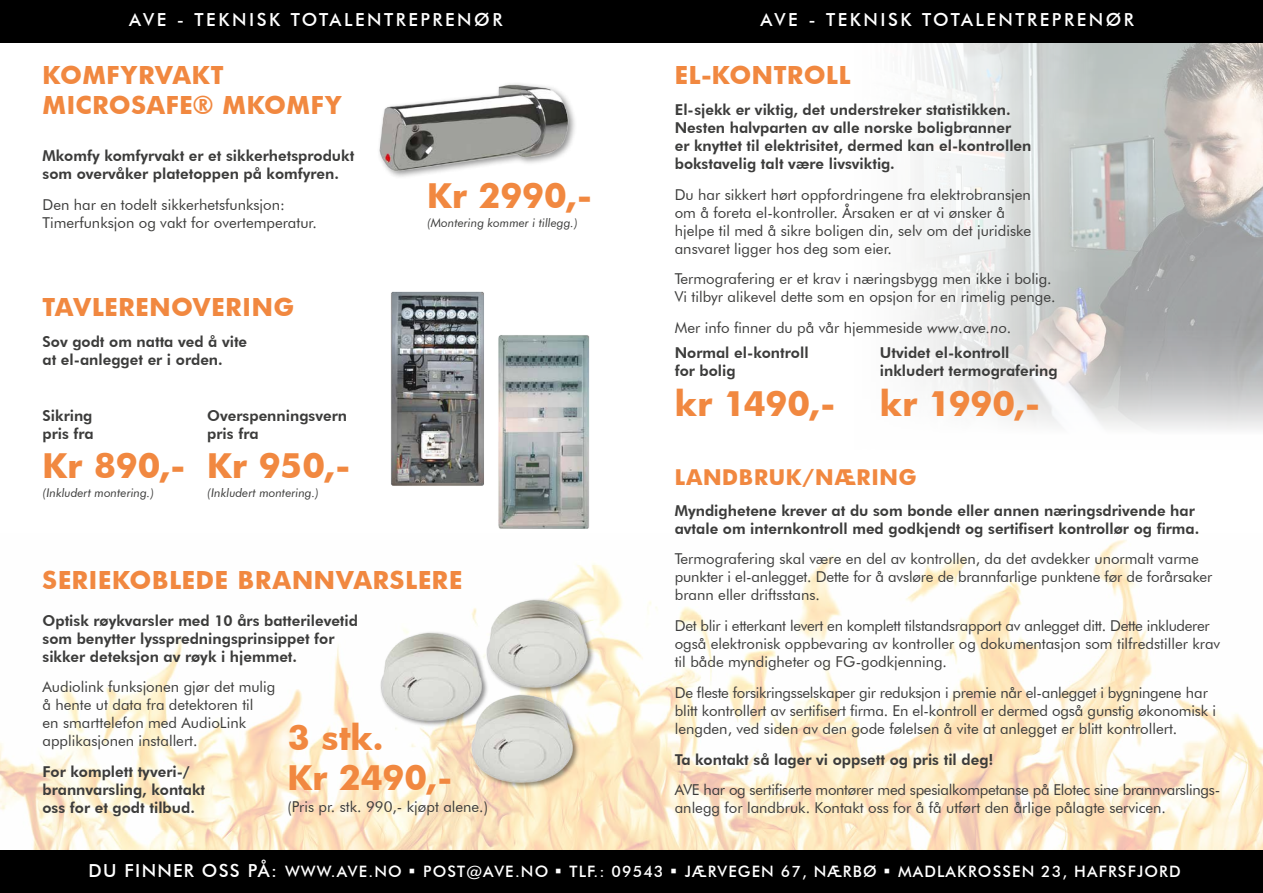
<style>
.page{position:relative;width:1263px;height:893px;background:#fff}
.page>*{position:absolute;margin:0;border:0;box-sizing:border-box;transform-origin:0 0}
.t1{font:700 33px/39.6px "Futura";letter-spacing:-.015em;color:#f18840}
.t2{font:700 24px/30px "Futura";letter-spacing:.03em;color:#f18840}
.t3{font:700 21px "Futura";letter-spacing:.035em;color:#f18840}
.t4{font:500 18px "Futura BT";letter-spacing:.14em;color:#fff}
.t5{font:500 15.75px "Futura BT";letter-spacing:.07em;color:#fff}
.t6{font:15px/18px "Futura BT";color:#3c3c3b}
.t7{font:800 15px/18px "Futura BT";color:#3c3c3b}
.t8{font:15px/18px "Futura BT";letter-spacing:-.02em;color:#3c3c3b}
.t9{font:italic 12px "Futura BT";color:#3c3c3b}
.s1{font-style:italic}
.s2{font-size:18px}
.s3{font-family:"Minion Pro";font-weight:700}
</style>
<div class="page">
<img style="left:914px;top:43px;width:349px;height:265px">
<svg style="left:914px;top:308px;width:349px;height:122px"></svg>
<img style="left:0;top:540px;width:1263px;height:310px">
<div style="left:0;top:850px;width:1263px;height:43px;background:#000"></div>
<div style="left:0;top:0;width:1263px;height:43px;background:#000"></div>
<img style="left:379px;top:84px;width:196px;height:93px">
<img style="left:471px;top:594px;width:133px;height:98px">
<img style="left:365px;top:627px;width:133px;height:98px">
<div style="left:470px;top:693px;width:110px;height:96px;background:#000;opacity:.45"></div>
<img style="left:455px;top:689px;width:133px;height:98px">
<img style="left:391px;top:291px;width:93px;height:195px">
<img style="left:498px;top:335px;width:92px;height:194px">
<p class="t4" style="left:129px;top:9px;width:375px">AVE - TEKNISK TOTALENTREPRENØR</p>
<p class="t4" style="left:760px;top:9px;width:375px">AVE - TEKNISK TOTALENTREPRENØR</p>
<h2 class="t2" style="left:43px;top:59px;width:301px">KOMFYRVAKT<br>MICROSAFE® MKOMFY</h2>
<h2 class="t2" style="left:675px;top:59px;width:177px">EL-KONTROLL</h2>
<p class="t7" style="left:675px;top:100px;width:358px">El-sjekk er viktig, det understreker statistikken.<br>Nesten halvparten av alle norske boligbranner<br>er knyttet til elektrisitet, dermed kan el-kontrollen bokstavelig talt være livsviktig.</p>
<p class="t6" style="left:675px;top:185px;width:358px">Du har sikkert hørt oppfordringene fra elektrobransjen om å foreta el-kontroller. Årsaken er at vi ønsker å hjelpe til med å sikre boligen din, selv om det juridiske ansvaret ligger hos deg som eier.</p>
<p class="t6" style="left:675px;top:270px;width:382px">Termografering er et krav i næringsbygg men ikke i bolig.<br>Vi tilbyr alikevel dette som en opsjon for en rimelig penge.</p>
<p class="t6" style="left:675px;top:319px;width:338px">Mer info finner du på vår hjemmeside <span class="s1">www.ave.no</span>.</p>
<p class="t7" style="left:43px;top:147px;width:313px">Mkomfy komfyrvakt er et sikkerhetsprodukt som overvåker platetoppen på komfyren.</p>
<p class="t6" style="left:43px;top:196px;width:276px">Den har en todelt sikkerhetsfunksjon:<br>Timerfunksjon og vakt for overtemperatur.</p>
<h1 class="t1" style="left:427px;top:175px;width:165px">Kr 2990,-</h1>
<p class="t9" style="left:427px;top:215px;width:152px">(Montering kommer i tillegg.)</p>
<h2 class="t2" style="left:43px;top:291px;width:253px">TAVLERENOVERING</h2>
<p class="t7" style="left:43px;top:332px;width:206px">Sov godt om natta ved å vite at el-anlegget er i orden.</p>
<p class="t7" style="left:675px;top:343px;width:135px">Normal el-kontroll for bolig</p>
<h1 class="t1" style="left:675px;top:382px;width:161px">kr 1490,-</h1>
<p class="t7" style="left:880px;top:343px;width:179px">Utvidet el-kontroll inkludert termografering</p>
<h1 class="t1" style="left:880px;top:382px;width:161px">kr 1990,-</h1>
<p class="t7" style="left:43px;top:406px;width:53px">Sikring pris fra</p>
<h1 class="t1" style="left:43px;top:445px;width:144px">Kr 890,-</h1>
<p class="t9" style="left:43px;top:485px;width:113px">(Inkludert montering.)</p>
<p class="t7" style="left:207px;top:406px;width:141px">Overspenningsvern pris fra</p>
<h1 class="t1" style="left:207px;top:445px;width:143px">Kr 950,-</h1>
<p class="t9" style="left:207px;top:485px;width:113px">(Inkludert montering.)</p>
<h3 class="t3" style="left:675px;top:462px;width:243px">LANDBRUK/NÆRING</h3>
<p class="t7" style="left:675px;top:501px;width:526px">Myndighetene krever at du som bonde eller annen næringsdrivende har avtale om internkontroll med godkjendt og sertifisert kontrollør og firma.</p>
<p class="t6" style="left:675px;top:550px;width:539px">Termografering skal være en del av kontrollen, da det avdekker unormalt varme punkter i el-anlegget. Dette for å avsløre de brannfarlige punktene før de forårsaker brann eller driftsstans.</p>
<p class="t6" style="left:675px;top:617px;width:547px">Det blir i etterkant levert en komplett tilstandsrapport av anlegget ditt. Dette inkluderer også elektronisk oppbevaring av kontroller og dokumentasjon som tilfredstiller krav til både myndigheter og FG-godkjenning.</p>
<p class="t6" style="left:675px;top:683px;width:543px">De fleste forsikringsselskaper gir reduksjon i premie når el-anlegget i bygningene har blitt kontrollert av sertifisert firma. En el-kontroll er dermed også gunstig økonomisk i lengden, ved siden av den gode følelsen å vite at anlegget er blitt kontrollert.</p>
<p class="t7" style="left:675px;top:750px;width:320px">Ta kontakt så lager vi oppsett og pris til deg!</p>
<p class="t8" style="left:675px;top:781px;width:547px">AVE har og sertifiserte montører med spesialkompetanse på Elotec sine brannvarslings&shy;anlegg for landbruk. Kontakt oss for å få utført den årlige pålagte servicen.</p>
<h2 class="t2" style="left:43px;top:564px;width:421px">SERIEKOBLEDE BRANNVARSLERE</h2>
<p class="t7" style="left:43px;top:611px;width:317px">Optisk røykvarsler med 10 års batterilevetid som benytter lysspredningsprinsippet for sikker deteksjon av røyk i hjemmet.</p>
<p class="t6" style="left:43px;top:678px;width:234px">Audiolink funksjonen gjør det mulig å hente ut data fra detektoren til<br>en smarttelefon med AudioLink applikasjonen installert.</p>
<p class="t7" style="left:43px;top:763px;width:164px">For komplett tyveri-/ brannvarsling, kontakt oss for et godt tilbud.</p>
<h1 class="t1" style="left:287px;top:717px;width:165px">3 stk.<br>Kr 2490,-</h1>
<p class="t6" style="left:287px;top:797px;width:202px">(Pris pr. stk. 990,- kjøpt alene.)</p>
<p class="t5" style="left:89px;top:862px;width:1093px"><span class="s2">DU FINNER OSS PÅ:</span> WWW.AVE.NO <span class="s3">■</span> POST@AVE.NO <span class="s3">■</span> TLF.: 09543 <span class="s3">■</span> JÆRVEGEN 67, NÆRBØ <span class="s3">■</span> MADLAKROSSEN 23, HAFRSFJORD</p>
</div>
